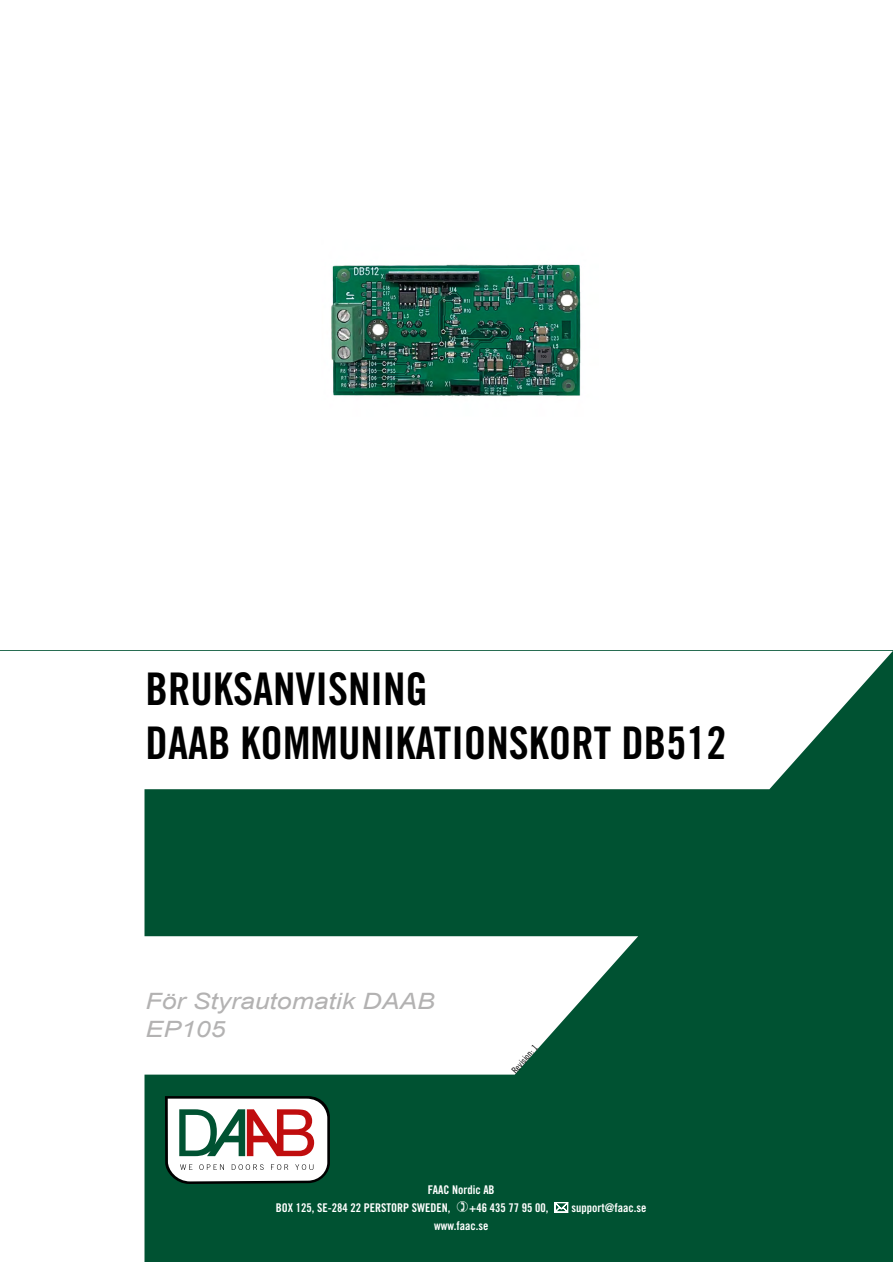
<style>
.page{position:relative;width:893px;height:1263px;background:#fff}
.page>*{position:absolute;margin:0;border:0;box-sizing:border-box;transform-origin:0 0}
.t1{font:45px "Trade Gothic LT Std Bd Cn 20";color:#000}
.t2{font:italic 22.5px/28.2px "Arial";color:#b3b2b2;scale:1.18 1}
.t3{font:12px "Trade Gothic LT Std Bd Cn 20";color:#fff}
.Sidrubrik1{font:9px "Trade Gothic LT Std Cn 18";color:#000}
</style>
<div class="page">
<svg style="left:144px;top:651px;width:749px;height:611px;fill:#005232"></svg>
<svg style="left:165px;top:1096px;width:165px;height:88px"></svg>
<img style="left:331px;top:264px;width:250px;height:133px">
<svg style="left:457px;top:1201px;width:11px;height:11px"></svg>
<svg style="left:555px;top:1202px;width:13px;height:10px"></svg>
<p class="t1" style="left:146px;top:661px;width:284px">BRUKSANVISNING</p>
<p class="t1" style="left:146px;top:715px;width:582px">DAAB KOMMUNIKATIONSKORT DB512</p>
<p class="t2" style="left:146px;top:987px;width:247px">För Styrautomatik DAAB<br>EP105</p>
<p class="Sidrubrik1" style="left:509px;top:1068px;width:36px;rotate:-48deg">Revision: 1</p>
<p class="t3" style="left:428px;top:1183px;width:68px">FAAC Nordic AB</p>
<p class="t3" style="left:276px;top:1201px;width:176px">BOX 125, SE-284 22 PERSTORP SWEDEN,</p>
<p class="t3" style="left:469px;top:1201px;width:81px">+46 435 77 95 00,</p>
<p class="t3" style="left:572px;top:1201px;width:76px">support@faac.se</p>
<p class="t3" style="left:434px;top:1219px;width:56px">www.faac.se</p>
</div>
